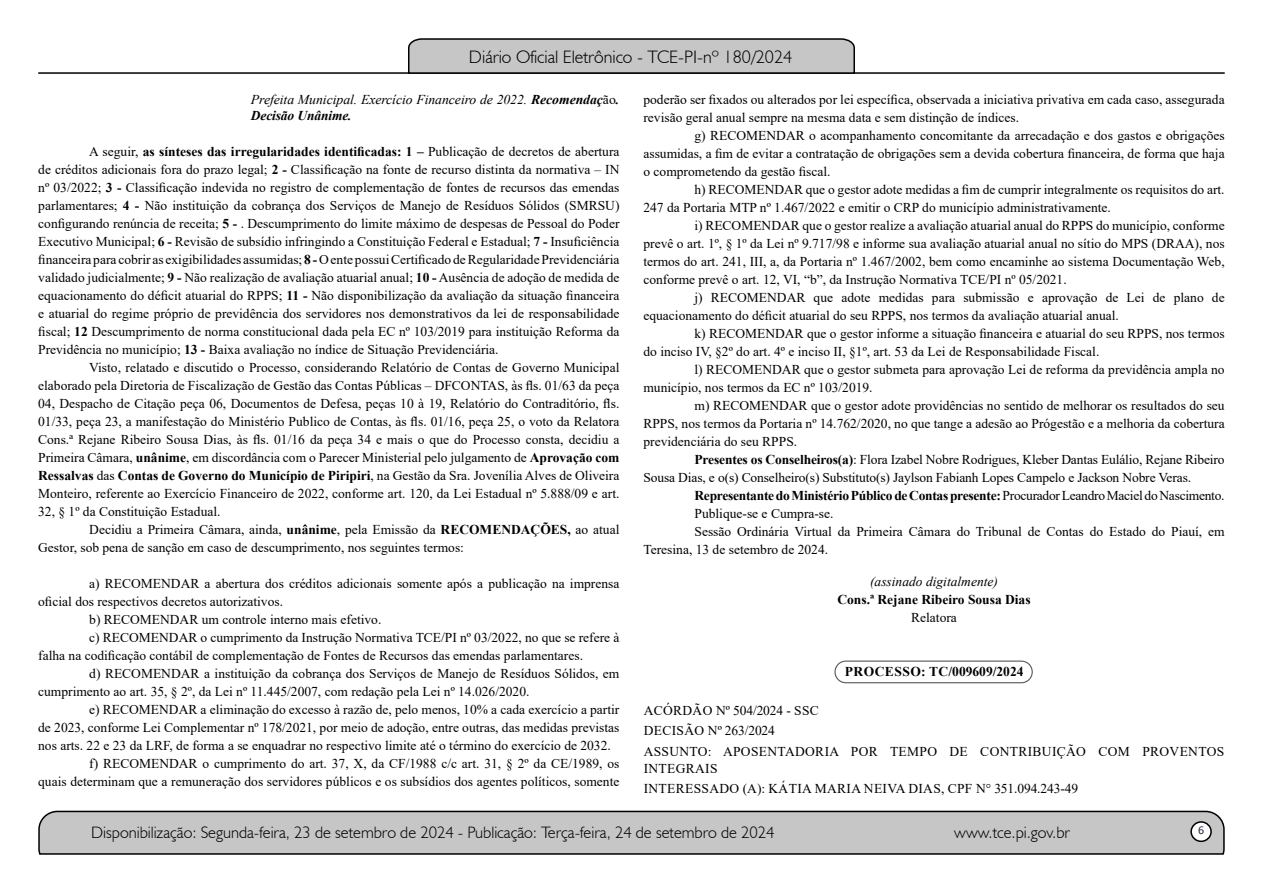
<style>
.page{position:relative;width:1263px;height:893px;background:#fff}
.page>*{position:absolute;margin:0;border:0;box-sizing:border-box;transform-origin:0 0}
.t1{font:300 18px "Humanist 521 BT";color:#000}
.t2{font:300 16.5px "Humanist 521 BT";color:#000}
.t3{font:13.5px/18px "Times New Roman";color:#000}
.t4{font:13.5px/20.7px "Times New Roman";letter-spacing:.025em;color:#000}
.t5{font:italic 13.5px/16.5px "Times New Roman";letter-spacing:-.005em;color:#000}
.t6{font:700 13.5px "Times New Roman";letter-spacing:-.02em;color:#000}
.t7{font:700 13.5px "Times New Roman";color:#000}
.t8{font:700 13.5px "Times New Roman";letter-spacing:.02em;color:#000}
.t9{font:12px "Calibri";color:#212d4c}
.s1{font-weight:700}
.s2{font-style:normal}
.s3{font-weight:400}
</style>
<div class="page">
<svg style="left:38px;top:810px;width:1187px;height:45px;background:#b9b9b9"></svg>
<div style="left:1191px;top:822px;width:20px;height:19px;background:#fff;border-radius:50%"></div>
<div style="left:1190px;top:821px;width:22px;height:21px;border:2px solid #000;border-radius:50%"></div>
<hr style="left:38px;top:72px;width:1187px;height:2px;background:#000">
<svg style="left:407px;top:38px;width:449px;height:36px;background:#b4b4b4"></svg>
<div style="left:834px;top:661px;width:199px;height:22px;border:1px solid #575756;border-radius:11px"></div>
<h1 class="t1" style="left:469px;top:46px;width:325px">Diário Oficial Eletrônico - TCE-PI-nº 180/2024</h1>
<p class="t5" style="left:251px;top:91px;width:370px">Prefeita Municipal. Exercício Financeiro de 2022. <span class="s1">Recomendaç</span><span class="s2">ão</span><span class="s1">.<br>Decisão Unânime.</span></p>
<p class="t3" style="left:38px;top:142px;width:583px;text-align:justify;text-indent:51px">A seguir, <span class="s1">as sínteses das irregularidades identificadas: 1 –</span> Publicação de decretos de abertura de créditos adicionais fora do prazo legal; <span class="s1">2 -</span> Classificação na fonte de recurso distinta da normativa – IN nº 03/2022; <span class="s1">3 -</span> Classificação indevida no registro de complementação de fontes de recursos das emendas parlamentares; <span class="s1">4 -</span> Não instituição da cobrança dos Serviços de Manejo de Resíduos Sólidos (SMRSU) configurando renúncia de receita; <span class="s1">5 -</span> . Descumprimento do limite máximo de despesas de Pessoal do Poder Executivo Municipal; <span class="s1">6 -</span> Revisão de subsídio infringindo a Constituição Federal e Estadual; <span class="s1">7 -</span> Insuficiência financeira para cobrir as exigibilidades assumidas; <span class="s1">8 -</span> O ente possui Certificado de Regularidade Previdenciária validado judicialmente; <span class="s1">9 -</span> Não realização de avaliação atuarial anual; <span class="s1">10 -</span> Ausência de adoção de medida de equacionamento do déficit atuarial do RPPS; <span class="s1">11 -</span> Não disponibilização da avaliação da situação financeira e atuarial do regime próprio de previdência dos servidores nos demonstrativos da lei de responsabilidade fiscal; <span class="s1">12</span> Descumprimento de norma constitucional dada pela EC nº 103/2019 para instituição Reforma da Previdência no município; <span class="s1">13 -</span> Baixa avaliação no índice de Situação Previdenciária.</p>
<p class="t3" style="left:38px;top:358px;width:583px;text-align:justify;text-indent:51px">Visto, relatado e discutido o Processo, considerando Relatório de Contas de Governo Municipal elaborado pela Diretoria de Fiscalização de Gestão das Contas Públicas – DFCONTAS, às fls. 01/63 da peça 04, Despacho de Citação peça 06, Documentos de Defesa, peças 10 à 19, Relatório do Contraditório, fls.<br>01/33, peça 23, a manifestação do Ministério Publico de Contas, às fls. 01/16, peça 25, o voto da Relatora Cons.ª Rejane Ribeiro Sousa Dias, às fls. 01/16 da peça 34 e mais o que do Processo consta, decidiu a Primeira Câmara, <span class="s1">unânime</span>, em discordância com o Parecer Ministerial pelo julgamento de <span class="s1">Aprovação com Ressalvas</span> das <span class="s1">Contas de Governo do Município de Piripiri</span>, na Gestão da Sra. Jovenília Alves de Oliveira Monteiro, referente ao Exercício Financeiro de 2022, conforme art. 120, da Lei Estadual nº 5.888/09 e art.<br>32, § 1º da Constituição Estadual.</p>
<p class="t3" style="left:38px;top:520px;width:583px;text-indent:51px">Decidiu a Primeira Câmara, ainda, <span class="s1">unânime</span>, pela Emissão da <span class="s1">RECOMENDAÇÕES,</span> ao atual<br>Gestor, sob pena de sanção em caso de descumprimento, nos seguintes termos:</p>
<p class="t3" style="left:89px;top:574px;width:532px">a) RECOMENDAR a abertura dos créditos adicionais somente após a publicação na imprensa</p>
<p class="t3" style="left:38px;top:592px;width:246px">oficial dos respectivos decretos autorizativos.</p>
<p class="t3" style="left:89px;top:610px;width:294px">b) RECOMENDAR um controle interno mais efetivo.</p>
<p class="t3" style="left:89px;top:628px;width:532px">c) RECOMENDAR o cumprimento da Instrução Normativa TCE/PI nº 03/2022, no que se refere à</p>
<p class="t3" style="left:38px;top:646px;width:546px">falha na codificação contábil de complementação de Fontes de Recursos das emendas parlamentares.</p>
<p class="t3" style="left:89px;top:664px;width:532px">d) RECOMENDAR a instituição da cobrança dos Serviços de Manejo de Resíduos Sólidos, em</p>
<p class="t3" style="left:38px;top:682px;width:493px">cumprimento ao art. 35, § 2º, da Lei nº 11.445/2007, com redação pela Lei nº 14.026/2020.</p>
<p class="t3" style="left:89px;top:700px;width:532px">e) RECOMENDAR a eliminação do excesso à razão de, pelo menos, 10% a cada exercício a partir</p>
<p class="t3" style="left:38px;top:718px;width:583px">de 2023, conforme Lei Complementar nº 178/2021, por meio de adoção, entre outras, das medidas previstas</p>
<p class="t3" style="left:38px;top:736px;width:574px">nos arts. 22 e 23 da LRF, de forma a se enquadrar no respectivo limite até o término do exercício de 2032.</p>
<p class="t3" style="left:89px;top:754px;width:532px">f) RECOMENDAR o cumprimento do art. 37, X, da CF/1988 c/c art. 31, § 2º da CE/1989, os</p>
<p class="t3" style="left:38px;top:772px;width:583px">quais determinam que a remuneração dos servidores públicos e os subsídios dos agentes políticos, somente</p>
<p class="t3" style="left:643px;top:90px;width:583px">poderão ser fixados ou alterados por lei específica, observada a iniciativa privativa em cada caso, assegurada revisão geral anual sempre na mesma data e sem distinção de índices.</p>
<p class="t3" style="left:643px;top:126px;width:583px;text-align:justify;text-indent:51px">g) RECOMENDAR o acompanhamento concomitante da arrecadação e dos gastos e obrigações assumidas, a fim de evitar a contratação de obrigações sem a devida cobertura financeira, de forma que haja o comprometendo da gestão fiscal.</p>
<p class="t3" style="left:643px;top:180px;width:583px;text-indent:51px">h) RECOMENDAR que o gestor adote medidas a fim de cumprir integralmente os requisitos do art.<br>247 da Portaria MTP nº 1.467/2022 e emitir o CRP do município administrativamente.</p>
<p class="t3" style="left:643px;top:216px;width:583px;text-align:justify;text-indent:51px">i) RECOMENDAR que o gestor realize a avaliação atuarial anual do RPPS do município, conforme prevê o art. 1º, § 1º da Lei nº 9.717/98 e informe sua avaliação atuarial anual no sítio do MPS (DRAA), nos termos do art. 241, III, a, da Portaria nº 1.467/2002, bem como encaminhe ao sistema Documentação Web, conforme prevê o art. 12, VI, “b”, da Instrução Normativa TCE/PI nº 05/2021.</p>
<p class="t3" style="left:643px;top:288px;width:583px;text-indent:51px">j) RECOMENDAR que adote medidas para submissão e aprovação de Lei de plano de equacionamento do déficit atuarial do seu RPPS, nos termos da avaliação atuarial anual.</p>
<p class="t3" style="left:643px;top:324px;width:583px;text-indent:51px">k) RECOMENDAR que o gestor informe a situação financeira e atuarial do seu RPPS, nos termos do inciso IV, §2º do art. 4º e inciso II, §1º, art. 53 da Lei de Responsabilidade Fiscal.</p>
<p class="t3" style="left:643px;top:360px;width:583px;text-indent:51px">l) RECOMENDAR que o gestor submeta para aprovação Lei de reforma da previdência ampla no município, nos termos da EC nº 103/2019.</p>
<p class="t3" style="left:643px;top:396px;width:583px;text-align:justify;text-indent:51px">m) RECOMENDAR que o gestor adote providências no sentido de melhorar os resultados do seu RPPS, nos termos da Portaria nº 14.762/2020, no que tange a adesão ao Prógestão e a melhoria da cobertura previdenciária do seu RPPS.</p>
<p class="t3" style="left:643px;top:450px;width:583px;text-indent:51px"><span class="s1">Presentes os Conselheiros(a)</span>: Flora Izabel Nobre Rodrigues, Kleber Dantas Eulálio, Rejane Ribeiro<br>Sousa Dias, e o(s) Conselheiro(s) Substituto(s) Jaylson Fabianh Lopes Campelo e Jackson Nobre Veras.</p>
<p class="t6" style="left:694px;top:485px;width:532px">Representante do Ministério Público de Contas presente: <span class="s3">Procurador Leandro Maciel do Nascimento.</span></p>
<p class="t3" style="left:694px;top:504px;width:141px">Publique-se e Cumpra-se.</p>
<p class="t3" style="left:694px;top:522px;width:532px">Sessão Ordinária Virtual da Primeira Câmara do Tribunal de Contas do Estado do Piauí, em</p>
<p class="t3" style="left:643px;top:540px;width:186px">Teresina, 13 de setembro de 2024.</p>
<p class="t5" style="left:870px;top:573px;width:129px">(assinado digitalmente)</p>
<p class="t7" style="left:837px;top:590px;width:195px">Cons.ª Rejane Ribeiro Sousa Dias</p>
<p class="t3" style="left:911px;top:608px;width:47px">Relatora</p>
<p class="t8" style="left:845px;top:662px;width:180px">PROCESSO: TC/009609/2024</p>
<p class="t4" style="left:644px;top:699px;width:582px">ACÓRDÃO Nº 504/2024 - SSC<br>DECISÃO Nº 263/2024<br>ASSUNTO: APOSENTADORIA POR TEMPO DE CONTRIBUIÇÃO COM PROVENTOS</p>
<p class="t4" style="left:644px;top:757px;width:436px">INTEGRAIS<br>INTERESSADO (A): KÁTIA MARIA NEIVA DIAS, CPF N° 351.094.243-49</p>
<p class="t2" style="left:91px;top:822px;width:685px">Disponibilização: Segunda-feira, 23 de setembro de 2024 - Publicação: Terça-feira, 24 de setembro de 2024</p>
<p class="t2" style="left:954px;top:822px;width:117px">www.tce.pi.gov.br</p>
<p class="t9" style="left:1198px;top:821px;width:8px">6</p>
</div>
